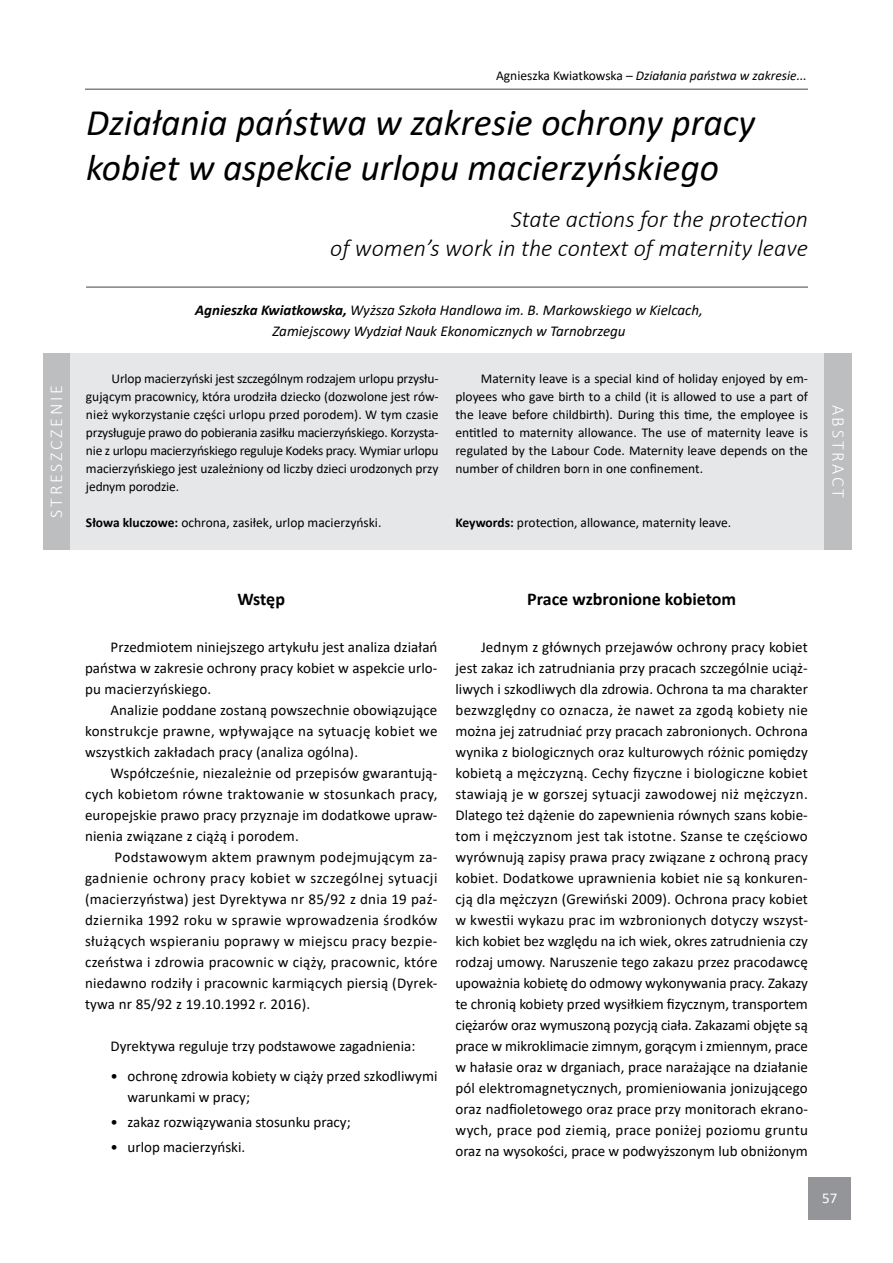
<style>
.page{position:relative;width:893px;height:1263px;background:#fff}
.page>*{position:absolute;margin:0;border:0;box-sizing:border-box;transform-origin:0 0}
.t1{font:italic 37.5px/45px "Calibri";color:#000}
.t2{font:italic 300 24px/28.8px "Calibri";color:#000;text-align:right}
.t3{font:700 18px "Calibri";color:#000}
.t4{font:300 18px "Calibri";letter-spacing:.15em;color:#fff}
.t5{font:15px/21px "Calibri";color:#000;text-align:justify}
.t6{font:italic 15px/21px "Calibri";color:#000;text-align:center}
.t7{font:15px "Calibri";color:#fff}
.t8{font:13.5px/18px "Calibri";color:#000;text-align:justify}
.t9{font:italic 13.5px "Calibri";color:#000}
.s1{font-style:normal}
.s2{font-weight:700}
</style>
<div class="page">
<hr style="left:85px;top:88px;width:723px;height:2px;background:#808285">
<div style="left:808px;top:1178px;width:43px;height:42px;background:#939598"></div>
<div style="left:70px;top:353px;width:759px;height:197px;background:#e6e7e8"></div>
<div style="left:44px;top:353px;width:26px;height:197px;background:#bcbec0"></div>
<div style="left:825px;top:353px;width:27px;height:197px;background:#bcbec0"></div>
<hr style="left:86px;top:286px;width:722px;height:2px;background:#808285">
<p class="t4" style="left:45px;top:518px;width:134px;rotate:-90deg">STRESZCZENIE</p>
<p class="t9" style="left:496px;top:67px;width:312px"><span class="s1">Agnieszka Kwiatkowska –</span> Działania państwa w zakresie...</p>
<h1 class="t1" style="left:86px;top:98px;width:671px">Działania państwa w zakresie ochrony pracy kobiet w aspekcie urlopu macierzyńskiego</h1>
<h2 class="t2" style="left:330px;top:204px;width:479px">State actions for the protection<br>of women’s work in the context of maternity leave</h2>
<p class="t6" style="left:195px;top:299px;width:509px"><span class="s2">Agnieszka Kwiatkowska,</span> Wyższa Szkoła Handlowa im. B. Markowskiego w Kielcach,<br>Zamiejscowy Wydział Nauk Ekonomicznych w Tarnobrzegu</p>
<p class="t8" style="left:86px;top:369px;width:354px;text-indent:26px">Urlop macierzyński jest szczególnym rodzajem urlopu przysłu&shy;gującym pracownicy, która urodziła dziecko (dozwolone jest rów&shy;nież wykorzystanie części urlopu przed porodem). W tym czasie przysługuje prawo do pobierania zasiłku macierzyńskiego. Korzysta&shy;nie z urlopu macierzyńskiego reguluje Kodeks pracy. Wymiar urlopu macierzyńskiego jest uzależniony od liczby dzieci urodzonych przy jednym porodzie.</p>
<p class="t8" style="left:86px;top:513px;width:297px"><span class="s2">Słowa kluczowe:</span> ochrona, zasiłek, urlop macierzyński.</p>
<p class="t8" style="left:455px;top:369px;width:354px;text-indent:26px">Maternity leave is a special kind of holiday enjoyed by em&shy;ployees who gave birth to a child (it is allowed to use a part of the leave before childbirth). During this time, the employee is entitled to maternity allowance. The use of maternity leave is regulated by the Labour Code. Maternity leave depends on the number of children born in one confinement.</p>
<p class="t8" style="left:455px;top:513px;width:277px"><span class="s2">Keywords:</span> protection, allowance, maternity leave.</p>
<p class="t4" style="left:849px;top:405px;width:95px;rotate:90deg">ABSTRACT</p>
<p class="t3" style="left:238px;top:586px;width:49px">Wstęp</p>
<p class="t5" style="left:85px;top:636px;width:354px;text-indent:26px">Przedmiotem niniejszego artykułu jest analiza działań państwa w zakresie ochrony pracy kobiet w aspekcie urlo&shy;pu macierzyńskiego.</p>
<p class="t5" style="left:85px;top:699px;width:354px;text-indent:26px">Analizie poddane zostaną powszechnie obowiązujące konstrukcje prawne, wpływające na sytuację kobiet we wszystkich zakładach pracy (analiza ogólna).</p>
<p class="t5" style="left:85px;top:762px;width:354px;text-indent:25px">Współcześnie, niezależnie od przepisów gwarantują&shy;cych kobietom równe traktowanie w stosunkach pracy, europejskie prawo pracy przyznaje im dodatkowe upraw&shy;nienia związane z ciążą i porodem.</p>
<p class="t5" style="left:85px;top:846px;width:354px;text-indent:30px">Podstawowym aktem prawnym podejmującym za&shy;gadnienie ochrony pracy kobiet w szczególnej sytuacji (macierzyństwa) jest Dyrektywa nr 85/92 z dnia 19 paź&shy;dziernika 1992 roku w sprawie wprowadzenia środków służących wspieraniu poprawy w miejscu pracy bezpie&shy;czeństwa i zdrowia pracownic w ciąży, pracownic, które niedawno rodziły i pracownic karmiących piersią (Dyrek&shy;tywa nr 85/92 z 19.10.1992 r. 2016).</p>
<p class="t5" style="left:111px;top:1035px;width:306px">Dyrektywa reguluje trzy podstawowe zagadnienia:</p>
<p class="t5" style="left:128px;top:1065px;width:311px;text-indent:-17px">• ochronę zdrowia kobiety w ciąży przed szkodliwymi warunkami w pracy;</p>
<p class="t5" style="left:111px;top:1111px;width:242px">• zakaz rozwiązywania stosunku pracy;</p>
<p class="t5" style="left:111px;top:1136px;width:136px">• urlop macierzyński.</p>
<p class="t3" style="left:527px;top:586px;width:210px">Prace wzbronione kobietom</p>
<p class="t5" style="left:455px;top:636px;width:354px;text-indent:26px">Jednym z głównych przejawów ochrony pracy kobiet jest zakaz ich zatrudniania przy pracach szczególnie uciąż&shy;liwych i szkodliwych dla zdrowia. Ochrona ta ma charakter bezwzględny co oznacza, że nawet za zgodą kobiety nie można jej zatrudniać przy pracach zabronionych. Ochrona wynika z biologicznych oraz kulturowych różnic pomiędzy kobietą a mężczyzną. Cechy fizyczne i biologiczne kobiet stawiają je w gorszej sytuacji zawodowej niż mężczyzn.<br>Dlatego też dążenie do zapewnienia równych szans kobie&shy;tom i mężczyznom jest tak istotne. Szanse te częściowo wyrównują zapisy prawa pracy związane z ochroną pracy kobiet. Dodatkowe uprawnienia kobiet nie są konkuren&shy;cją dla mężczyzn (Grewiński 2009). Ochrona pracy kobiet w kwestii wykazu prac im wzbronionych dotyczy wszyst&shy;kich kobiet bez względu na ich wiek, okres zatrudnienia czy rodzaj umowy. Naruszenie tego zakazu przez pracodawcę upoważnia kobietę do odmowy wykonywania pracy. Zakazy te chronią kobiety przed wysiłkiem fizycznym, transportem ciężarów oraz wymuszoną pozycją ciała. Zakazami objęte są prace w mikroklimacie zimnym, gorącym i zmiennym, prace w hałasie oraz w drganiach, prace narażające na działanie pól elektromagnetycznych, promieniowania jonizującego oraz nadfioletowego oraz prace przy monitorach ekrano&shy;wych, prace pod ziemią, prace poniżej poziomu gruntu oraz na wysokości, prace w podwyższonym lub obniżonym</p>
<p class="t7" style="left:822px;top:1188px;width:17px">57</p>
</div>
